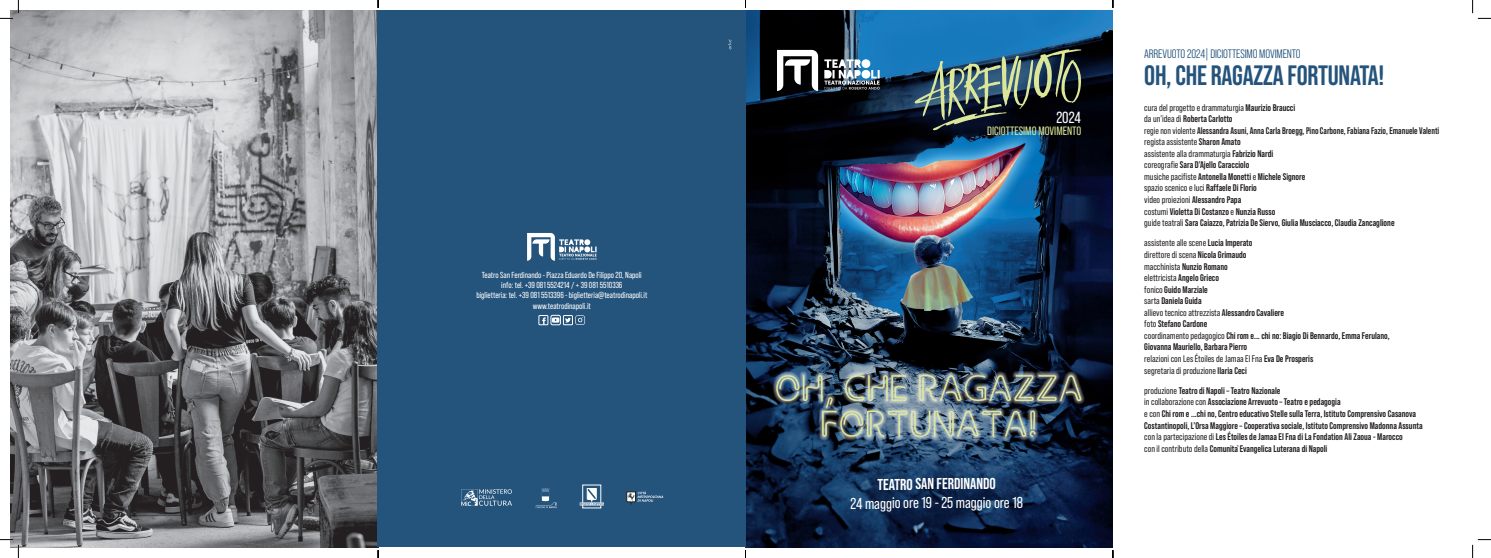
<style>
.page{position:relative;width:1491px;height:558px;background:#fff}
.page>*{position:absolute;margin:0;border:0;box-sizing:border-box;transform-origin:0 0}
.t1{font:700 28px "Bebas Neue Pro";letter-spacing:-.01em;color:#24537c}
.t2{font:16.1px "Bebas Neue Pro";color:#fff}
.t3{font:15.75px "Bebas Neue Pro";color:#fff}
.t4{font:700 15.75px "Bebas Neue Pro";color:#fff}
.t5{font:12.25px "Bebas Neue Pro Middle";letter-spacing:-.01em;color:#24537c}
.t6{font:12.08px "Bebas Neue Pro";color:#dde799}
.t7{font:700 9.62px/11.5px "Bebas Neue Pro";color:#231f20}
.t8{font:8.75px/10.1px "Bebas Neue Pro";color:#fff;text-align:center}
.s1{font-weight:400}
</style>
<div class="page">
<img style="left:746px;top:11px;width:366px;height:536px">
<svg style="left:772px;top:371px;width:312px;height:69px"></svg>
<svg style="left:776px;top:375px;width:305px;height:62px"></svg>
<svg style="left:777px;top:50px;width:102px;height:41px"></svg>
<img style="left:11px;top:11px;width:367px;height:536px">
<div style="left:378px;top:11px;width:368px;height:536px;background:#24537c"></div>
<svg style="left:728px;top:39px;width:3px;height:10px"></svg>
<svg style="left:914px;top:49px;width:167px;height:81px"></svg>
<svg style="left:535px;top:488px;width:22px;height:20px"></svg>
<svg style="left:626px;top:491px;width:37px;height:12px"></svg>
<svg style="left:461px;top:489px;width:51px;height:16px"></svg>
<svg style="left:579px;top:488px;width:25px;height:17px"></svg>
<div style="left:538px;top:315px;width:10px;height:10px;border:1px solid #fff"></div>
<svg style="left:542px;top:317px;width:4px;height:7px"></svg>
<div style="left:563px;top:315px;width:9px;height:10px;border:1px solid #fff"></div>
<svg style="left:565px;top:315px;width:20px;height:10px"></svg>
<div style="left:550px;top:315px;width:10px;height:10px;border:1px solid #fff;border-radius:2px"></div>
<svg style="left:552px;top:317px;width:7px;height:5px"></svg>
<svg style="left:527px;top:233px;width:69px;height:28px"></svg>
<svg style="left:0;top:0;width:19px;height:19px"></svg>
<svg style="left:0;top:539px;width:19px;height:19px"></svg>
<svg style="left:1472px;top:0;width:18px;height:19px"></svg>
<svg style="left:1472px;top:539px;width:18px;height:19px"></svg>
<svg style="left:377px;top:0;width:2px;height:8px"></svg>
<svg style="left:377px;top:550px;width:2px;height:8px"></svg>
<p class="t8" style="left:476px;top:270px;width:172px">Teatro San Ferdinando - Piazza Eduardo De Filippo 20, Napoli info: tel. +39 081 5524214 / + 39 081 5510336<br>biglietteria: tel. +39 081 5513396 - biglietteria@teatrodinapoli.it www.teatrodinapoli.it</p>
<h2 class="t2" style="left:1056px;top:109px;width:26px">2024</h2>
<p class="t6" style="left:987px;top:124px;width:95px">DICIOTTESIMO MOVIMENTO</p>
<h3 class="t4" style="left:877px;top:475px;width:120px">TEATRO SAN FERDINANDO</h3>
<h3 class="t3" style="left:850px;top:494px;width:174px">24 maggio ore 19 - 25 maggio ore 18</h3>
<p class="t5" style="left:1144px;top:47px;width:158px">ARREVUOTO 2024| DICIOTTESIMO MOVIMENTO</p>
<h1 class="t1" style="left:1144px;top:59px;width:242px">OH, CHE RAGAZZA FORTUNATA!</h1>
<p class="t7" style="left:1144px;top:101px;width:296px"><span class="s1">cura del progetto e drammaturgia</span> Maurizio Braucci<br><span class="s1">da un’idea di</span> Roberta Carlotto<br><span class="s1">regie non violente</span> Alessandra Asuni, Anna Carla Broegg, Pino Carbone, Fabiana Fazio, Emanuele Valenti <span class="s1">regista assistente</span> Sharon Amato<br><span class="s1">assistente alla drammaturgia</span> Fabrizio Nardi<br><span class="s1">coreografie</span> Sara D’Ajello Caracciolo<br><span class="s1">musiche pacifiste</span> Antonella Monetti <span class="s1">e</span> Michele Signore<br><span class="s1">spazio scenico e luci</span> Raffaele Di Florio<br><span class="s1">video proiezioni</span> Alessandro Papa<br><span class="s1">costumi</span> Violetta Di Costanzo <span class="s1">e</span> Nunzia Russo<br><span class="s1">guide teatrali</span> Sara Caiazzo, Patrizia De Siervo, Giulia Musciacco, Claudia Zancaglione</p>
<p class="t7" style="left:1144px;top:237px;width:247px"><span class="s1">assistente alle scene</span> Lucia Imperato<br><span class="s1">direttore di scena</span> Nicola Grimaudo<br><span class="s1">macchinista</span> Nunzio Romano<br><span class="s1">elettricista</span> Angelo Grieco<br><span class="s1">fonico</span> Guido Marziale<br><span class="s1">sarta</span> Daniela Guida<br><span class="s1">allievo tecnico attrezzista</span> Alessandro Cavaliere<br><span class="s1">foto</span> Stefano Cardone<br><span class="s1">coordinamento pedagogico</span> Chi rom e... chi no: Biagio Di Bennardo, Emma Ferulano, Giovanna Mauriello, Barbara Pierro<br><span class="s1">relazioni con Les Étoiles de Jamaa El Fna</span> Eva De Prosperis<br><span class="s1">segretaria di produzione</span> Ilaria Ceci</p>
<p class="t7" style="left:1144px;top:384px;width:280px"><span class="s1">produzione</span> Teatro di Napoli – Teatro Nazionale<br><span class="s1">in collaborazione con</span> Associazione Arrevuoto – Teatro e pedagogia<br><span class="s1">e con</span> Chi rom e ...chi no, Centro educativo Stelle sulla Terra, Istituto Comprensivo Casanova Costantinopoli, L’Orsa Maggiore – Cooperativa sociale, Istituto Comprensivo Madonna Assunta <span class="s1">con la partecipazione di</span> Les Étoiles de Jamaa El Fna di La Fondation Ali Zaoua - Marocco<br><span class="s1">con il contributo della</span> ComunitàEvangelica Luterana di Napoli</p>
</div>
